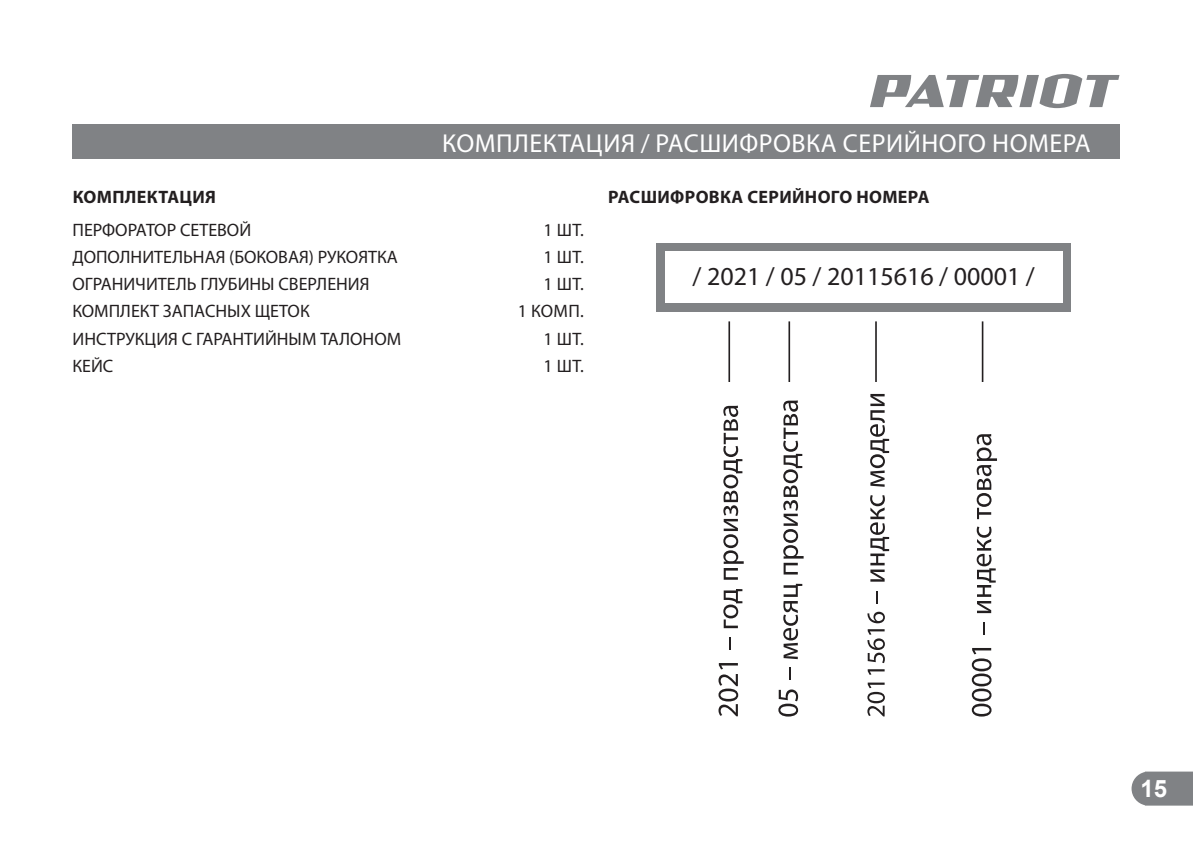
<style>
.page{position:relative;width:1193px;height:844px;background:#fff}
.page>*{position:absolute;margin:0;border:0;box-sizing:border-box;transform-origin:0 0}
.t1{font:26px "Myriad Pro";letter-spacing:.02em;color:#fff}
.t2{font:26px "Myriad Pro";color:#231f20}
.t3{font:700 24px "Arial";color:#fff}
.t4{font:18px "Myriad Pro";color:#231f20}
.t5{font:700 18px "Myriad Pro";letter-spacing:.02em;color:#231f20}
</style>
<div class="page">
<svg style="left:1131px;top:771px;width:61px;height:34px;background:#8a8c8f"></svg>
<svg style="left:870px;top:74px;width:249px;height:34px"></svg>
<div style="left:72px;top:125px;width:1047px;height:34px;background:#808285"></div>
<svg style="left:718px;top:663px;width:20px;height:53px"></svg>
<svg style="left:729px;top:637px;width:2px;height:13px"></svg>
<svg style="left:723px;top:589px;width:19px;height:39px"></svg>
<svg style="left:723px;top:405px;width:20px;height:174px"></svg>
<svg style="left:778px;top:689px;width:20px;height:27px"></svg>
<svg style="left:789px;top:667px;width:2px;height:13px"></svg>
<svg style="left:783px;top:583px;width:19px;height:76px"></svg>
<svg style="left:783px;top:400px;width:20px;height:174px"></svg>
<svg style="left:867px;top:682px;width:18px;height:34px"></svg>
<svg style="left:867px;top:669px;width:17px;height:6px"></svg>
<svg style="left:867px;top:629px;width:18px;height:34px"></svg>
<svg style="left:867px;top:611px;width:18px;height:12px"></svg>
<svg style="left:876px;top:591px;width:2px;height:12px"></svg>
<svg style="left:870px;top:495px;width:19px;height:86px"></svg>
<svg style="left:870px;top:394px;width:19px;height:93px"></svg>
<svg style="left:971px;top:648px;width:20px;height:68px"></svg>
<svg style="left:983px;top:622px;width:1px;height:13px"></svg>
<svg style="left:976px;top:526px;width:19px;height:87px"></svg>
<svg style="left:976px;top:434px;width:21px;height:85px"></svg>
<hr style="left:728px;top:321px;width:2px;height:61px;background:#231f20">
<hr style="left:788px;top:321px;width:2px;height:61px;background:#231f20">
<hr style="left:875px;top:321px;width:1px;height:61px;background:#231f20">
<hr style="left:981px;top:321px;width:2px;height:61px;background:#231f20">
<div style="left:656px;top:243px;width:414px;height:68px;background:#808285"></div>
<div style="left:665px;top:252px;width:397px;height:51px;background:#fff"></div>
<h1 class="t1" style="left:442px;top:130px;width:650px">КОМПЛЕКТАЦИЯ / РАСШИФРОВКА СЕРИЙНОГО НОМЕРА</h1>
<p class="t5" style="left:73px;top:188px;width:145px">КОМПЛЕКТАЦИЯ</p>
<p class="t4" style="left:72px;top:220px;width:180px">ПЕРФОРАТОР СЕТЕВОЙ</p>
<p class="t4" style="left:543px;top:220px;width:42px">1 ШТ.</p>
<p class="t4" style="left:72px;top:248px;width:327px">ДОПОЛНИТЕЛЬНАЯ (БОКОВАЯ) РУКОЯТКА</p>
<p class="t4" style="left:543px;top:248px;width:42px">1 ШТ.</p>
<p class="t4" style="left:72px;top:275px;width:298px">ОГРАНИЧИТЕЛЬ ГЛУБИНЫ СВЕРЛЕНИЯ</p>
<p class="t4" style="left:543px;top:275px;width:42px">1 ШТ.</p>
<p class="t4" style="left:72px;top:302px;width:239px">КОМПЛЕКТ ЗАПАСНЫХ ЩЕТОК</p>
<p class="t4" style="left:518px;top:302px;width:68px">1 КОМП.</p>
<p class="t4" style="left:72px;top:329px;width:330px">ИНСТРУКЦИЯ С ГАРАНТИЙНЫМ ТАЛОНОМ</p>
<p class="t4" style="left:543px;top:329px;width:42px">1 ШТ.</p>
<p class="t4" style="left:72px;top:357px;width:42px">КЕЙС</p>
<p class="t4" style="left:543px;top:357px;width:42px">1 ШТ.</p>
<p class="t5" style="left:608px;top:188px;width:323px">РАСШИФРОВКА СЕРИЙНОГО НОМЕРА</p>
<h1 class="t2" style="left:692px;top:263px;width:344px">/ 2021 / 05 / 20115616 / 00001 /</h1>
<h2 class="t3" style="left:1140px;top:775px;width:28px">15</h2>
</div>
